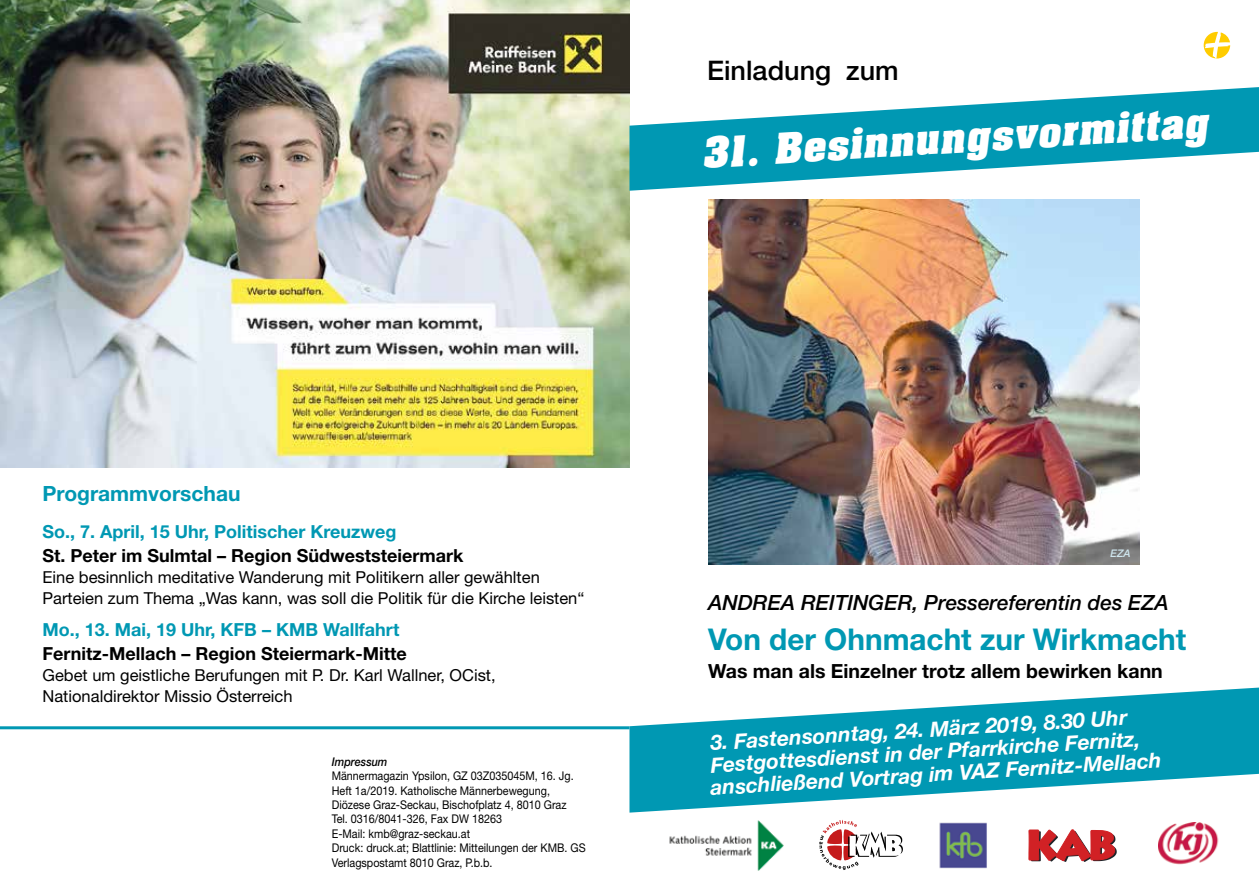
<style>
.page{position:relative;width:1259px;height:893px;background:#fff}
.page>*{position:absolute;margin:0;border:0;box-sizing:border-box;transform-origin:0 0}
.t1{font:italic 700 36px "Aachen LT";color:#fff}
.t2{font:700 30px "Helvetica Neue LT";color:#0098b3}
.t3{font:500 27px "Helvetica Neue LT";color:#000}
.t4{font:italic 700 21px/22.6px "Helvetica Neue LT";color:#fff}
.t5{font:italic 500 21px "Helvetica Neue LT";color:#000}
.t6{font:700 21px "Helvetica Neue LT";color:#0098b3}
.t7{font:700 19.5px "Helvetica Neue LT";color:#000}
.t8{font:700 18px "Helvetica Neue LT";color:#000}
.t9{font:700 18px "Helvetica Neue LT";color:#0098b3}
.t10{font:16.5px/21px "Helvetica Neue LT";color:#000}
.t11{font:12px/14.4px "Helvetica Neue LT";color:#000;scale:.9 1}
.t12{font:italic 500 12px "Helvetica Neue LT";color:#000;scale:.9 1}
.t13{font:italic 500 10.5px "Helvetica Neue LT";color:#cfe6ee}
</style>
<div class="page">
<img style="left:0;top:0;width:630px;height:468px">
<hr style="left:0;top:726px;width:629px;height:3px;background:#0098b3">
<svg style="left:629px;top:87px;width:630px;height:104px;fill:#0098b3"></svg>
<svg style="left:629px;top:688px;width:630px;height:125px;fill:#0098b3"></svg>
<svg style="left:819px;top:820px;width:84px;height:50px"></svg>
<svg style="left:1203px;top:32px;width:27px;height:27px"></svg>
<img style="left:708px;top:200px;width:432px;height:364px">
<svg style="left:1029px;top:830px;width:87px;height:32px"></svg>
<img style="left:939px;top:822px;width:48px;height:47px">
<img style="left:1158px;top:822px;width:61px;height:43px">
<img style="left:669px;top:820px;width:115px;height:51px">
<h3 class="t3" style="left:707px;top:54px;width:193px">Einladung zum</h3>
<h1 class="t1" style="left:700px;top:129px;width:508px;rotate:-4deg">31. Besinnungsvormittag</h1>
<h3 class="t6" style="left:43px;top:481px;width:199px">Programmvorschau</h3>
<h3 class="t9" style="left:43px;top:520px;width:356px">So., 7. April, 15 Uhr, Politischer Kreuzweg</h3>
<h3 class="t8" style="left:43px;top:544px;width:422px">St. Peter im Sulmtal – Region Südweststeiermark</h3>
<h3 class="t10" style="left:43px;top:566px;width:543px">Eine besinnlich meditative Wanderung mit Politikern aller gewählten<br>Parteien zum Thema „Was kann, was soll die Politik für die Kirche leisten“</h3>
<h3 class="t9" style="left:43px;top:619px;width:358px">Mo., 13. Mai, 19 Uhr, KFB – KMB Wallfahrt</h3>
<h3 class="t8" style="left:43px;top:643px;width:366px">Fernitz-Mellach – Region Steiermark-Mitte</h3>
<h3 class="t10" style="left:43px;top:665px;width:455px">Gebet um geistliche Berufungen mit P. Dr. Karl Wallner, OCist,<br>Nationaldirektor Missio Österreich</h3>
<p class="t12" style="left:332px;top:754px;width:64px">Impressum</p>
<p class="t11" style="left:332px;top:768px;width:284px">Männermagazin Ypsilon, GZ 03Z035045M, 16. Jg.<br>Heft 1a/2019. Katholische Männerbewegung, Diözese Graz-Seckau, Bischofplatz 4, 8010 Graz Tel. 0316/8041-326, Fax DW 18263<br>E-Mail: kmb@graz-seckau.at<br>Druck: druck.at; Blattlinie: Mitteilungen der KMB. GS Verlagspostamt 8010 Graz, P.b.b.</p>
<p class="t13" style="left:1110px;top:547px;width:22px">EZA</p>
<h3 class="t5" style="left:708px;top:590px;width:462px">Andrea Reitinger, Pressereferentin des EZA</h3>
<h2 class="t2" style="left:708px;top:621px;width:479px">Von der Ohnmacht zur Wirkmacht</h2>
<h3 class="t7" style="left:708px;top:658px;width:456px">Was man als Einzelner trotz allem bewirken kann</h3>
<h3 class="t4" style="left:706px;top:733px;width:453px;rotate:-4deg">3. Fastensonntag, 24. März 2019, 8.30 Uhr<br>Festgottesdienst in der Pfarrkirche Fernitz, anschließend Vortrag im VAZ Fernitz-Mellach</h3>
</div>
